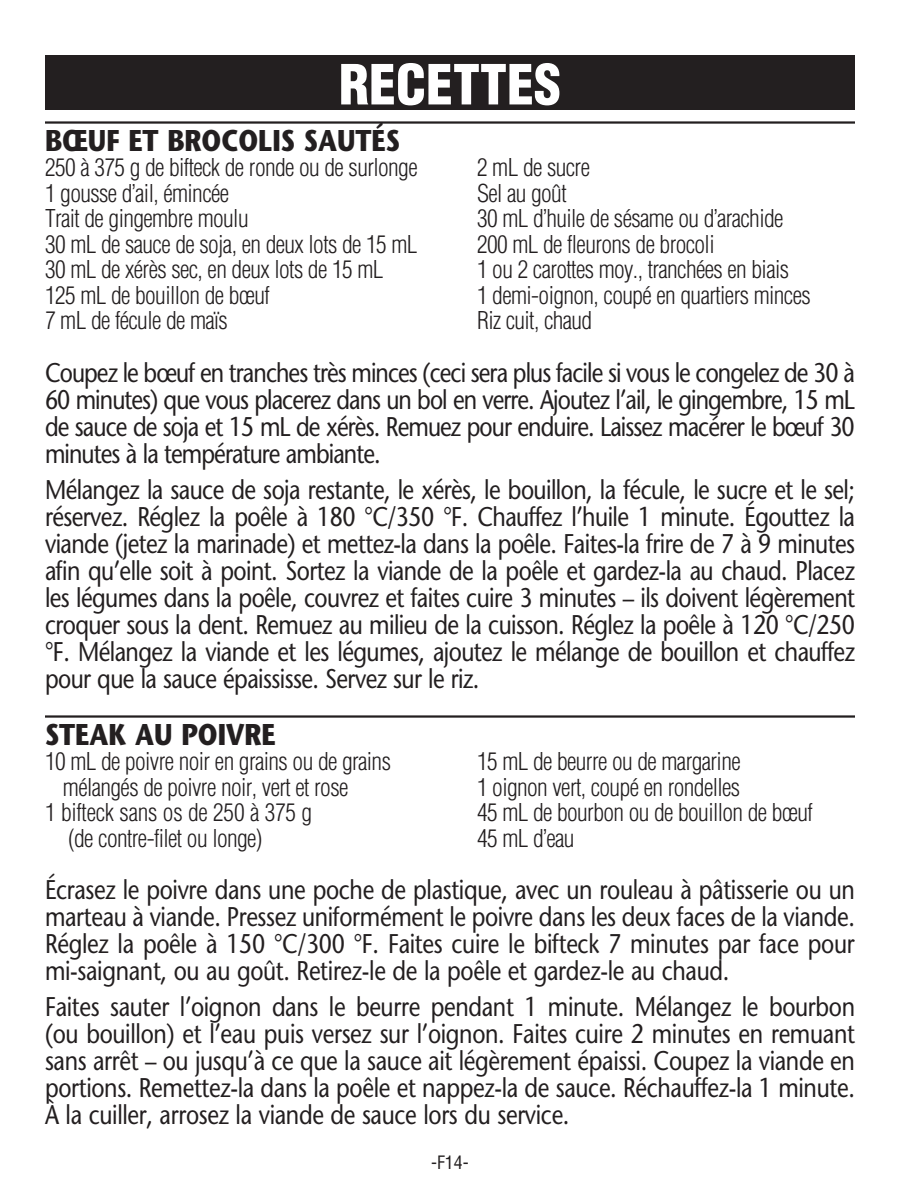
<style>
.page{position:relative;width:900px;height:1188px;background:#fff}
.page>*{position:absolute;margin:0;border:0;box-sizing:border-box;transform-origin:0 0}
.t1{font:900 condensed 54px "Helvetica";color:#fff}
.t2{font:700 30px "Stone Sans";color:#231f20;scale:.85 1}
.t3{font:27px/27px "Stone Sans";letter-spacing:-.02em;color:#231f20;text-align:justify;scale:.85 1}
.t4{font:300 condensed 24px "Helvetica";letter-spacing:-.025em;color:#231f20}
.t5{font:condensed 18px "Helvetica";color:#231f20}
</style>
<div class="page">
<div style="left:45px;top:56px;width:810px;height:54px;background:#231f20"></div>
<hr style="left:45px;top:121px;width:810px;height:3px;background:#231f20">
<hr style="left:45px;top:715px;width:810px;height:3px;background:#231f20">
<p class="t1" style="left:339px;top:50px;width:224px">RECETTES</p>
<p class="t2" style="left:45px;top:122px;width:419px">BŒUF ET BROCOLIS SAUTÉS</p>
<p class="t4" style="left:45px;top:152px;width:374px">250 à 375 g de bifteck de ronde ou de surlonge</p>
<p class="t4" style="left:477px;top:152px;width:115px">2 mL de sucre</p>
<p class="t4" style="left:45px;top:178px;width:186px">1 gousse d’ail, émincée</p>
<p class="t4" style="left:477px;top:178px;width:91px">Sel au goût</p>
<p class="t4" style="left:45px;top:203px;width:205px">Trait de gingembre moulu</p>
<p class="t4" style="left:477px;top:203px;width:308px">30 mL d’huile de sésame ou d’arachide</p>
<p class="t4" style="left:45px;top:229px;width:374px">30 mL de sauce de soja, en deux lots de 15 mL</p>
<p class="t4" style="left:477px;top:229px;width:239px">200 mL de fleurons de brocoli</p>
<p class="t4" style="left:45px;top:254px;width:340px">30 mL de xérès sec, en deux lots de 15 mL</p>
<p class="t4" style="left:477px;top:254px;width:314px">1 ou 2 carottes moy., tranchées en biais</p>
<p class="t4" style="left:45px;top:280px;width:226px">125 mL de bouillon de bœuf</p>
<p class="t4" style="left:477px;top:280px;width:335px">1 demi-oignon, coupé en quartiers minces</p>
<p class="t4" style="left:45px;top:305px;width:184px">7 mL de fécule de maïs</p>
<p class="t4" style="left:477px;top:305px;width:117px">Riz cuit, chaud</p>
<p class="t3" style="left:45px;top:359px;width:954px">Coupez le bœuf en tranches très minces (ceci sera plus facile si vous le congelez de 30 à 60 minutes) que vous placerez dans un bol en verre. Ajoutez l’ail, le gingembre, 15 mL de sauce de soja et 15 mL de xérès. Remuez pour enduire. Laissez macérer le bœuf 30 minutes à la température ambiante.</p>
<p class="t3" style="left:45px;top:476px;width:955px">Mélangez la sauce de soja restante, le xérès, le bouillon, la fécule, le sucre et le sel; réservez. Réglez la poêle à 180 °C/350 °F. Chauffez l’huile 1 minute. Égouttez la viande (jetez la marinade) et mettez-la dans la poêle. Faites-la frire de 7 à 9 minutes afin qu’elle soit à point. Sortez la viande de la poêle et gardez-la au chaud. Placez les légumes dans la poêle, couvrez et faites cuire 3 minutes – ils doivent légèrement croquer sous la dent. Remuez au milieu de la cuisson. Réglez la poêle à 120 °C/250 °F. Mélangez la viande et les légumes, ajoutez le mélange de bouillon et chauffez pour que la sauce épaississe. Servez sur le riz.</p>
<p class="t2" style="left:45px;top:716px;width:273px">STEAK AU POIVRE</p>
<p class="t4" style="left:45px;top:746px;width:348px">10 mL de poivre noir en grains ou de grains</p>
<p class="t4" style="left:477px;top:746px;width:265px">15 mL de beurre ou de margarine</p>
<p class="t4" style="left:63px;top:772px;width:287px">mélangés de poivre noir, vert et rose</p>
<p class="t4" style="left:477px;top:772px;width:265px">1 oignon vert, coupé en rondelles</p>
<p class="t4" style="left:45px;top:797px;width:269px">1 bifteck sans os de 250 à 375 g</p>
<p class="t4" style="left:477px;top:797px;width:337px">45 mL de bourbon ou de bouillon de bœuf</p>
<p class="t4" style="left:68px;top:823px;width:196px">(de contre-filet ou longe)</p>
<p class="t4" style="left:477px;top:823px;width:99px">45 mL d’eau</p>
<p class="t3" style="left:45px;top:876px;width:954px">Écrasez le poivre dans une poche de plastique, avec un rouleau à pâtisserie ou un marteau à viande. Pressez uniformément le poivre dans les deux faces de la viande.<br>Réglez la poêle à 150 °C/300 °F. Faites cuire le bifteck 7 minutes par face pour mi-saignant, ou au goût. Retirez-le de la poêle et gardez-le au chaud.</p>
<p class="t3" style="left:45px;top:993px;width:955px">Faites sauter l’oignon dans le beurre pendant 1 minute. Mélangez le bourbon (ou bouillon) et l’eau puis versez sur l’oignon. Faites cuire 2 minutes en remuant sans arrêt – ou jusqu’à ce que la sauce ait légèrement épaissi. Coupez la viande en portions. Remettez-la dans la poêle et nappez-la de sauce. Réchauffez-la 1 minute.<br>À la cuiller, arrosez la viande de sauce lors du service.</p>
<p class="t5" style="left:431px;top:1151px;width:39px">-F14-</p>
</div>
